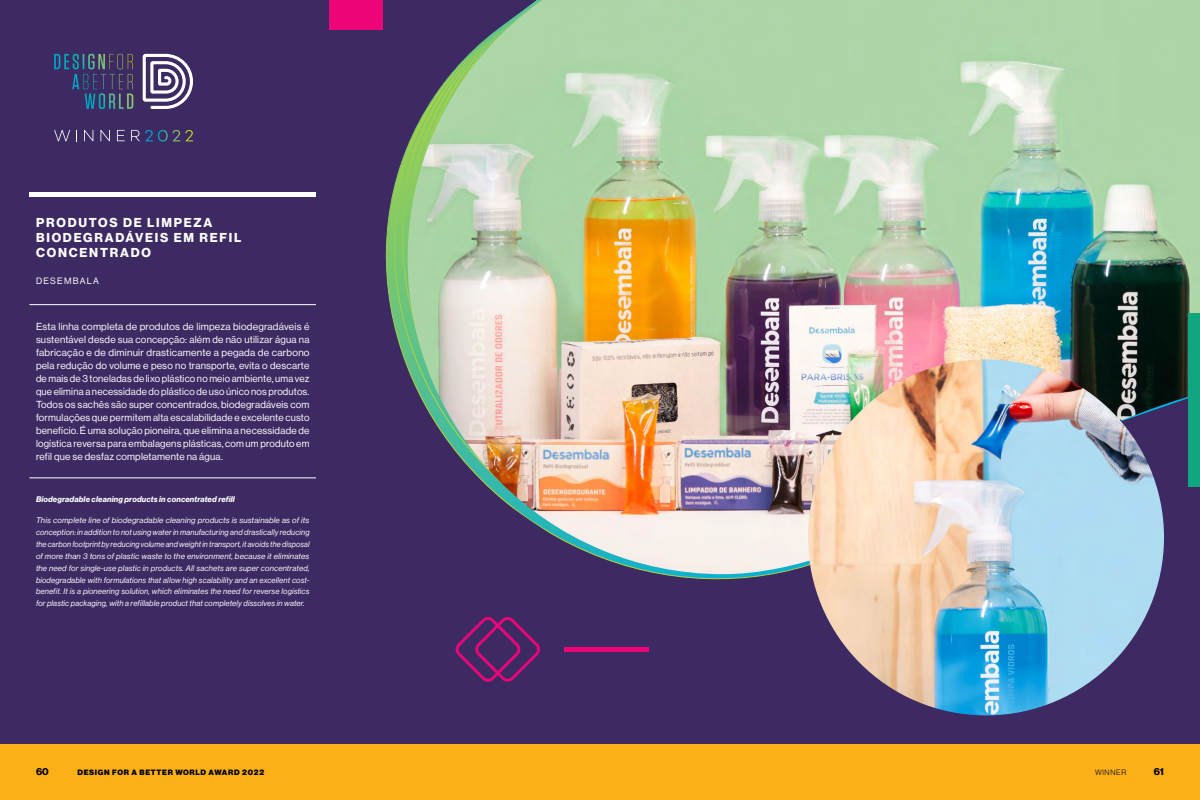
<style>
.page{position:relative;width:1200px;height:800px;background:#3d2a63}
.page>*{position:absolute;margin:0;border:0;box-sizing:border-box;transform-origin:0 0}
.t1{font:12.7px/15.2px "N Haas Grotesk DS Pro 75 Bd";letter-spacing:.14em;color:#fff}
.t2{font:10px/13px "N Haas Grotesk DS Pro 55 Rg";letter-spacing:.02em;color:#fff;text-align:justify}
.t3{font:10px "N Haas Grotesk DS Pro 75 Bd";color:#000}
.t4{font:9px "N Haas Grotesk DS Pro 55 Rg";letter-spacing:.14em;color:#fff}
.t5{font:8px/11.9px "N Haas Grotesk DS Pro 56 It";letter-spacing:.02em;color:#fff;text-align:justify;scale:1.04 1}
.t6{font:8px "N Haas Grotesk DS Pro 76 Bd It";letter-spacing:.02em;color:#fff}
.t7{font:7.6px "N Haas Grotesk DS Pro 95 Blk";letter-spacing:.09em;color:#000}
.t8{font:7.6px "N Haas Grotesk DS Pro 45 Lt";letter-spacing:.09em;color:#000}
</style>
<div class="page">
<div style="left:0;top:744px;width:1200px;height:56px;background:#fcb017"></div>
<img style="left:408px;top:0;width:792px;height:574px">
<img style="left:808px;top:359px;width:356px;height:356px;border-radius:178px">
<svg style="left:54px;top:54px;width:79px;height:35px"></svg>
<svg style="left:143px;top:54px;width:50px;height:55px"></svg>
<svg style="left:54px;top:130px;width:16px;height:11px"></svg>
<svg style="left:84px;top:130px;width:9px;height:11px"></svg>
<svg style="left:100px;top:130px;width:10px;height:11px"></svg>
<svg style="left:117px;top:130px;width:8px;height:11px"></svg>
<svg style="left:131px;top:130px;width:62px;height:12px"></svg>
<hr style="left:564px;top:647px;width:84px;height:4px;background:#ed0578">
<hr style="left:30px;top:304px;width:286px;height:1px;background:#fff">
<div style="left:30px;top:192px;width:286px;height:5px;background:#fff"></div>
<svg style="left:455px;top:617px;width:85px;height:65px"></svg>
<div style="left:1188px;top:313px;width:12px;height:174px;background:#0fa680"></div>
<div style="left:330px;top:0;width:53px;height:30px;background:#ed0578"></div>
<hr style="left:30px;top:478px;width:286px;height:1px;background:#fff">
<h1 class="t1" style="left:36px;top:215px;width:207px">PRODUTOS DE LIMPEZA<br>BIODEGRADÁVEIS EM REFIL<br>CONCENTRADO</h1>
<p class="t4" style="left:36px;top:276px;width:64px">DESEMBALA</p>
<p class="t2" style="left:36px;top:320px;width:275px">Esta linha completa de produtos de limpeza biodegradáveis é sustentável desde sua concepção: além de não utilizar água na fabricação e de diminuir drasticamente a pegada de carbono pela redução do volume e peso no transporte, evita o descarte de mais de 3 toneladas de lixo plástico no meio ambiente, uma vez que elimina a necessidade do plástico de uso único nos produtos.<br>Todos os sachês são super concentrados, biodegradáveis com formulações que permitem alta escalabilidade e excelente custo benefício. É uma solução pioneira, que elimina a necessidade de logística reversa para embalagens plásticas, com um produto em refil que se desfaz completamente na água.</p>
<p class="t6" style="left:36px;top:494px;width:200px">Biodegradable cleaning products in concentrated refill</p>
<p class="t5" style="left:36px;top:514px;width:265px">This complete line of biodegradable cleaning products is sustainable as of its conception: in addition to not using water in manufacturing and drastically reducing the carbon footprint by reducing volume and weight in transport, it avoids the disposal of more than 3 tons of plastic waste to the environment, because it eliminates the need for single-use plastic in products. All sachets are super concentrated, biodegradable with formulations that allow high scalability and an excellent cost&shy;benefit. It is a pioneering solution, which eliminates the need for reverse logistics for plastic packaging, with a refillable product that completely dissolves in water.</p>
<p class="t3" style="left:36px;top:766px;width:14px">60</p>
<p class="t7" style="left:77px;top:767px;width:188px">DESIGN FOR A BETTER WORLD AWARD 2022</p>
<p class="t8" style="left:1095px;top:768px;width:33px">WINNER</p>
<p class="t3" style="left:1154px;top:766px;width:12px">61</p>
</div>
